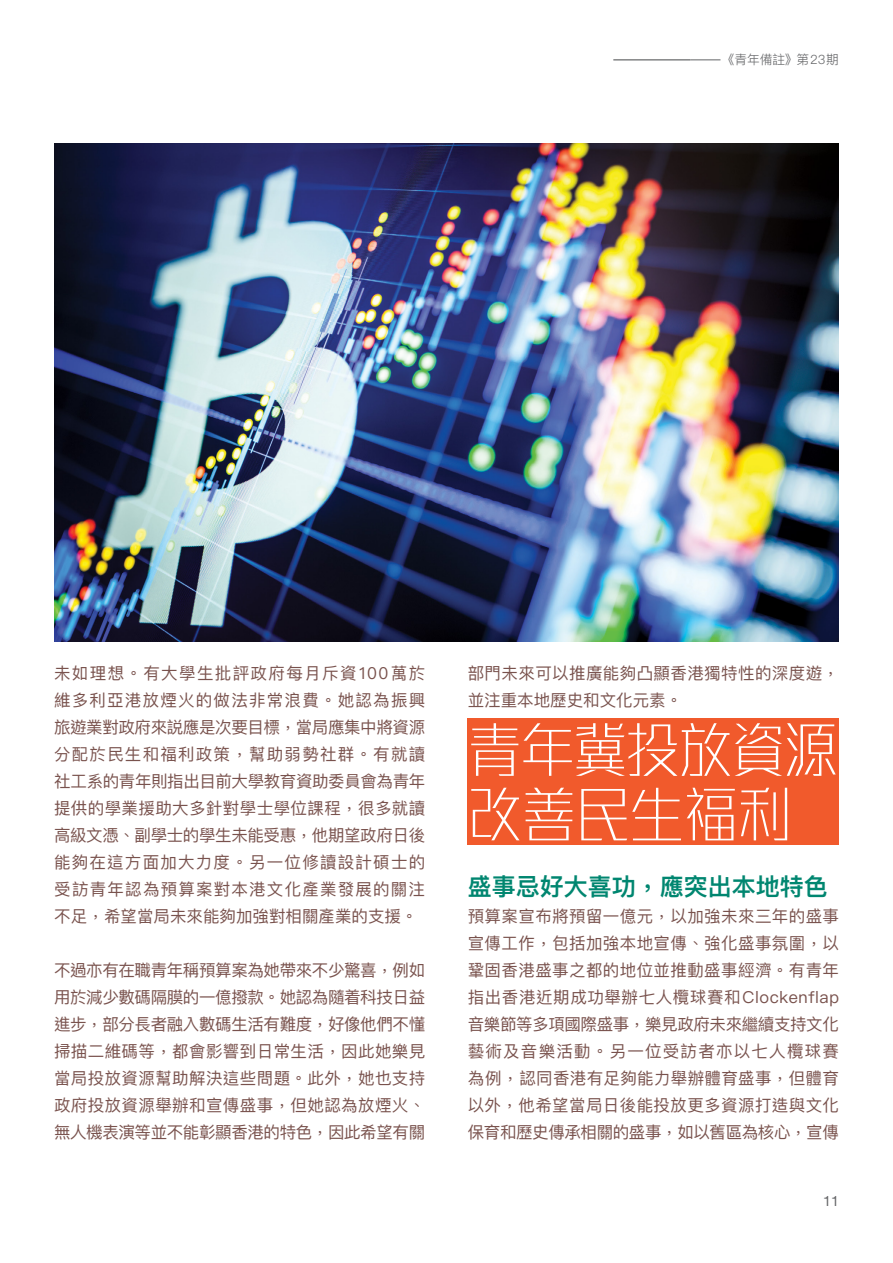
<style>
.page{position:relative;width:893px;height:1263px;background:#fff}
.page>*{position:absolute;margin:0;border:0;box-sizing:border-box;transform-origin:0 0}
.t1{font:300 60px/64.5px "M Stiff Hei HK";letter-spacing:-.025em;color:#fff;scale:.9 1}
.t2{font:600 24px "Ping Fang HK";color:#008670}
.t3{font:16.5px/27px "Ping Fang HK";letter-spacing:.025em;color:#79524d;text-align:justify}
.t4{font:14.25px "Helvetica Neue";color:#636466}
.t5{font:300 12.75px "Ping Fang HK";letter-spacing:-.01em;color:#636466}
</style>
<div class="page">
<hr style="left:613px;top:59px;width:77px;height:1px;background:#636466">
<hr style="left:690px;top:60px;width:30px;height:1px;background:#636466">
<div style="left:468px;top:718px;width:371px;height:127px;background:#f15a2c"></div>
<img style="left:54px;top:144px;width:785px;height:497px">
<p class="t5" style="left:722px;top:52px;width:119px">《青年備註》第23期</p>
<p class="t3" style="left:54px;top:659px;width:373px">未如理想。有大學生批評政府每月斥資100萬於維多利亞港放煙火的做法非常浪費。她認為振興旅遊業對政府來説應是次要目標，當局應集中將資源分配於民生和福利政策，幫助弱勢社群。有就讀社工系的青年則指出目前大學教育資助委員會為青年提供的學業援助大多針對學士學位課程，很多就讀高級文憑、副學士的學生未能受惠，他期望政府日後能夠在這方面加大力度。另一位修讀設計碩士的受訪青年認為預算案對本港文化產業發展的關注不足，希望當局未來能夠加強對相關產業的支援。</p>
<p class="t3" style="left:54px;top:956px;width:373px">不過亦有在職青年稱預算案為她帶來不少驚喜，例如用於減少數碼隔膜的一億撥款。她認為隨着科技日益進步，部分長者融入數碼生活有難度，好像他們不懂掃描二維碼等，都會影響到日常生活，因此她樂見當局投放資源幫助解決這些問題。此外，她也支持政府投放資源舉辦和宣傳盛事，但她認為放煙火、無人機表演等並不能彰顯香港的特色，因此希望有關</p>
<p class="t3" style="left:468px;top:659px;width:373px">部門未來可以推廣能夠凸顯香港獨特性的深度遊，並注重本地歷史和文化元素。</p>
<h1 class="t1" style="left:468px;top:717px;width:413px">青年冀投放資源改善民生福利</h1>
<h2 class="t2" style="left:468px;top:872px;width:362px">盛事忌好大喜功，應突出本地特色</h2>
<p class="t3" style="left:468px;top:902px;width:373px">預算案宣布將預留一億元，以加強未來三年的盛事宣傳工作，包括加強本地宣傳、強化盛事氛圍，以鞏固香港盛事之都的地位並推動盛事經濟。有青年指出香港近期成功舉辦七人欖球賽和Clockenflap音樂節等多項國際盛事，樂見政府未來繼續支持文化藝術及音樂活動。另一位受訪者亦以七人欖球賽為例，認同香港有足夠能力舉辦體育盛事，但體育以外，他希望當局日後能投放更多資源打造與文化保育和歷史傳承相關的盛事，如以舊區為核心，宣傳</p>
<p class="t4" style="left:823px;top:1191px;width:17px">11</p>
</div>
